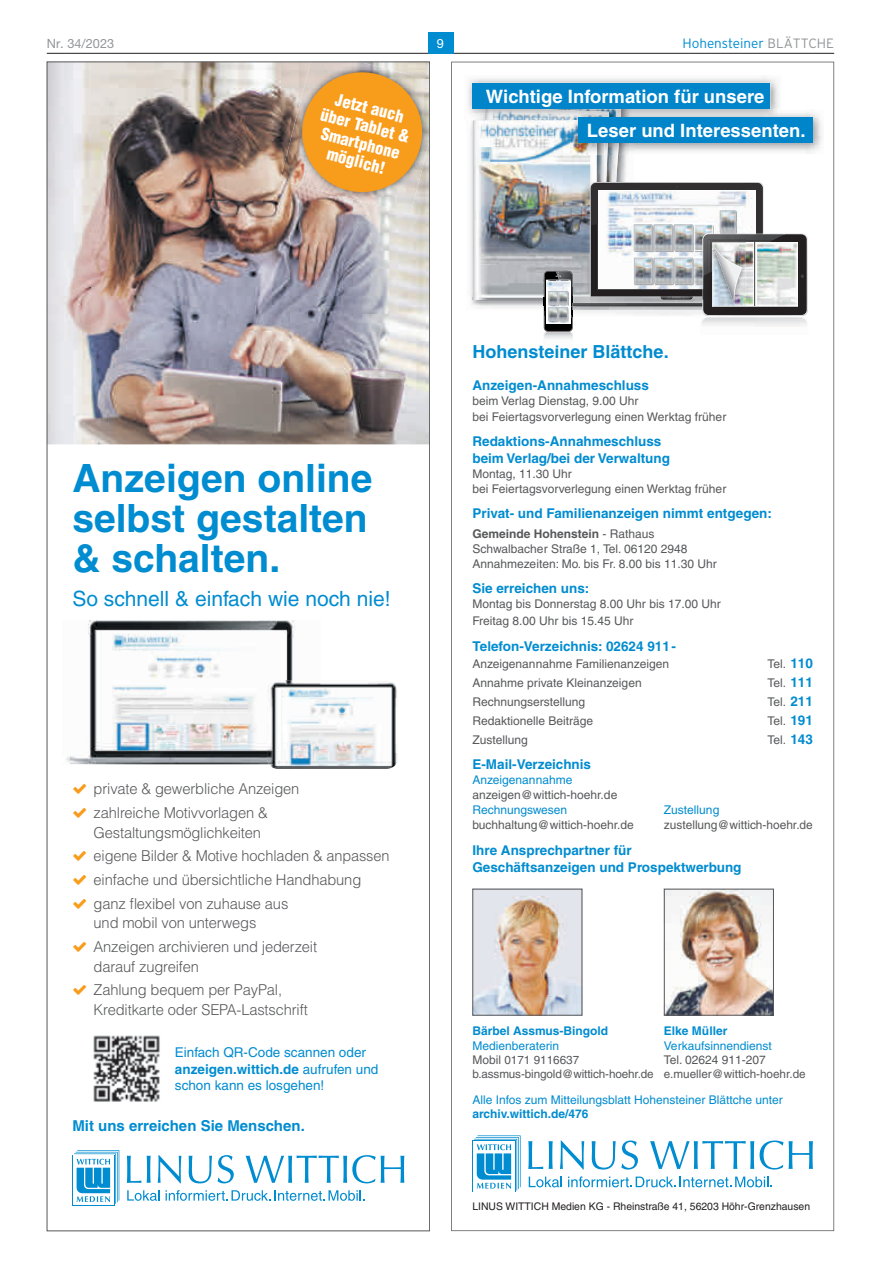
<style>
.page{position:relative;width:881px;height:1263px;background:#fff}
.page>*{position:absolute;margin:0;border:0;box-sizing:border-box;transform-origin:0 0}
.t1{font:700 39px/40.5px "Helvetica LT";color:#008cd0}
.t2{font:21px "Helvetica LT";color:#008cd0}
.t3{font:700 18.45px/34.5px "Helvetica LT";color:#fff}
.t4{font:700 18px "Helvetica LT";color:#008cd0}
.t5{font:900 condensed 16.5px/18.1px "Helvetica LT";color:#fff;text-align:center}
.t6{font:300 15px/23.7px "Helvetica LT";letter-spacing:-.01em;color:#57585a}
.t7{font:700 15px "Helvetica LT";color:#008cd0}
.t8{font:700 13.5px/17px "Helvetica LT";color:#008cd0}
.t9{font:13.5px/16.5px "Helvetica LT";color:#008cd0}
.t10{font:300 13.5px "Interstate";color:#008cd0}
.t11{font:12.75px "Helvetica Neue LT";color:#939598}
.t12{font:12.75px "Helvetica Neue LT";color:#fff}
.t13{font:12px/15.1px "Helvetica LT";color:#57585a}
.t14{font:12px "Helvetica LT";color:#008cd0}
.t15{font:700 12px "Helvetica LT";color:#008cd0}
.t16{font:11.7px/14.1px "Helvetica LT";color:#57585a}
.t17{font:10.5px "Helvetica LT";color:#231f20}
.s1{color:#939598}
.s2{font-weight:700}
.s3{font-weight:700;font-size:13.5px;color:#008cd0}
.s4{font-size:12px}
</style>
<div class="page">
<hr style="left:47px;top:53px;width:786px;height:1px;background:#231f20">
<div style="left:427px;top:32px;width:26px;height:21px;background:#008cd0"></div>
<img style="left:49px;top:64px;width:378px;height:380px">
<svg style="left:127px;top:1155px;width:14px;height:28px"></svg>
<svg style="left:147px;top:1155px;width:3px;height:28px"></svg>
<svg style="left:158px;top:1155px;width:23px;height:28px"></svg>
<svg style="left:188px;top:1155px;width:46px;height:28px"></svg>
<svg style="left:245px;top:1155px;width:159px;height:28px"></svg>
<div style="left:72px;top:1155px;width:42px;height:50px;background:#008cd0"></div>
<div style="left:73px;top:1156px;width:41px;height:49px;background:#fff"></div>
<svg style="left:74px;top:1150px;width:45px;height:54px"></svg>
<svg style="left:127px;top:1190px;width:237px;height:11px"></svg>
<img style="left:93px;top:1035px;width:67px;height:67px">
<img style="left:280px;top:64px;width:147px;height:150px">
<svg style="left:296px;top:66px;width:131px;height:132px;background:#e8a852"></svg>
<img style="left:66px;top:620px;width:229px;height:144px">
<img style="left:95px;top:631px;width:192px;height:50px">
<img style="left:95px;top:634px;width:190px;height:116px">
<img style="left:269px;top:681px;width:128px;height:88px">
<img style="left:267px;top:681px;width:53px;height:83px">
<img style="left:267px;top:681px;width:18px;height:69px">
<img style="left:274px;top:685px;width:119px;height:82px">
<img style="left:274px;top:688px;width:119px;height:78px">
<svg style="left:451px;top:62px;width:382px;height:1169px"></svg>
<img style="left:466px;top:121px;width:77px;height:189px">
<img style="left:471px;top:121px;width:72px;height:185px">
<img style="left:472px;top:298px;width:71px;height:2px">
<img style="left:472px;top:120px;width:98px;height:178px">
<img style="left:464px;top:75px;width:316px;height:45px">
<img style="left:486px;top:109px;width:130px;height:11px">
<svg style="left:466px;top:101px;width:20px;height:20px"></svg>
<div style="left:472px;top:83px;width:298px;height:26px;background:#0084ca"></div>
<img style="left:633px;top:110px;width:190px;height:44px">
<img style="left:620px;top:143px;width:13px;height:11px">
<img style="left:596px;top:143px;width:24px;height:11px">
<img style="left:570px;top:120px;width:26px;height:34px">
<img style="left:633px;top:110px;width:147px;height:7px">
<svg style="left:616px;top:109px;width:17px;height:8px"></svg>
<img style="left:570px;top:110px;width:38px;height:9px">
<div style="left:578px;top:117px;width:234px;height:26px;background:#0084ca"></div>
<svg style="left:528px;top:1141px;width:24px;height:28px"></svg>
<svg style="left:559px;top:1140px;width:25px;height:29px"></svg>
<svg style="left:591px;top:1141px;width:24px;height:28px"></svg>
<svg style="left:621px;top:1140px;width:16px;height:29px"></svg>
<svg style="left:650px;top:1140px;width:162px;height:29px"></svg>
<svg style="left:472px;top:1140px;width:43px;height:52px"></svg>
<div style="left:473px;top:1141px;width:41px;height:50px;background:#fff"></div>
<svg style="left:474px;top:1135px;width:46px;height:55px"></svg>
<svg style="left:528px;top:1176px;width:33px;height:11px"></svg>
<svg style="left:568px;top:1176px;width:204px;height:11px"></svg>
<svg style="left:543px;top:154px;width:268px;height:194px"></svg>
<img style="left:665px;top:891px;width:106px;height:122px">
<div style="left:663px;top:889px;width:110px;height:126px;border:1px solid #57585a"></div>
<img style="left:474px;top:891px;width:106px;height:122px">
<div style="left:472px;top:889px;width:110px;height:126px;border:1px solid #57585a"></div>
<p class="t11" style="left:47px;top:36px;width:69px">Nr. 34/2023</p>
<p class="t12" style="left:437px;top:36px;width:9px">9</p>
<p class="t10" style="left:682px;top:35px;width:153px">Hohensteiner <span class="s1">BLÄTTCHE</span></p>
<h3 class="t5" style="left:328px;top:87px;width:93px;rotate:15deg">Jetzt auch über Tablet &amp;<br>Smartphone möglich!</h3>
<h3 class="t3" style="left:586px;top:79px;width:220px;text-indent:-101px">Wichtige Information für unsere<br>Leser und Interessenten.</h3>
<h1 class="t1" style="left:72px;top:457px;width:301px">Anzeigen online selbst gestalten &amp; schalten.</h1>
<h2 class="t2" style="left:72px;top:586px;width:320px">So schnell &amp; einfach wie noch nie!</h2>
<p class="t6" style="left:94px;top:777px;width:207px">private &amp; gewerbliche Anzeigen zahlreiche Motivvorlagen &amp;</p>
<p class="t6" style="left:94px;top:820px;width:297px">Gestaltungsmöglichkeiten<br>eigene Bilder &amp; Motive hochladen &amp; anpassen einfache und übersichtliche Handhabung ganz flexibel von zuhause aus</p>
<p class="t6" style="left:94px;top:911px;width:225px">und mobil von unterwegs<br>Anzeigen archivieren und jederzeit</p>
<p class="t6" style="left:94px;top:954px;width:190px">darauf zugreifen<br>Zahlung bequem per PayPal,</p>
<p class="t6" style="left:94px;top:997px;width:215px">Kreditkarte oder SEPA-Lastschrift</p>
<p class="t9" style="left:175px;top:1044px;width:205px">Einfach QR-Code scannen oder <span class="s2">anzeigen.wittich.de</span> aufrufen und schon kann es losgehen!</p>
<p class="t7" style="left:72px;top:1117px;width:234px">Mit uns erreichen Sie Menschen.</p>
<h3 class="t4" style="left:472px;top:341px;width:198px">Hohensteiner Blättche.</h3>
<p class="t8" style="left:472px;top:377px;width:178px">Anzeigen-Annahmeschluss</p>
<p class="t13" style="left:472px;top:394px;width:255px">beim Verlag Dienstag, 9.00 Uhr<br>bei Feiertagsvorverlegung einen Werktag früher</p>
<p class="t8" style="left:472px;top:432px;width:199px">Redaktions-Annahmeschluss beim Verlag/bei der Verwaltung</p>
<p class="t13" style="left:472px;top:466px;width:255px">Montag, 11.30 Uhr<br>bei Feiertagsvorverlegung einen Werktag früher</p>
<p class="t8" style="left:472px;top:505px;width:301px">Privat- und Familienanzeigen nimmt entgegen:</p>
<p class="t13" style="left:472px;top:526px;width:246px"><span class="s2">Gemeinde Hohenstein</span> - Rathaus<br>Schwalbacher Straße 1, Tel. 06120 2948<br>Annahmezeiten: Mo. bis Fr. 8.00 bis 11.30 Uhr</p>
<p class="t8" style="left:472px;top:580px;width:118px">Sie erreichen uns:</p>
<p class="t13" style="left:472px;top:596px;width:250px;line-height:17px">Montag bis Donnerstag 8.00 Uhr bis 17.00 Uhr<br>Freitag 8.00 Uhr bis 15.45 Uhr</p>
<p class="t8" style="left:472px;top:637px;width:205px">Telefon-Verzeichnis: 02624 911-</p>
<p class="t13" style="left:472px;top:656px;width:198px">Anzeigenannahme Familienanzeigen</p>
<p class="t13" style="left:767px;top:656px;width:47px">Tel. <span class="s3">110</span></p>
<p class="t13" style="left:472px;top:675px;width:171px">Annahme private Kleinanzeigen</p>
<p class="t13" style="left:767px;top:675px;width:47px">Tel. <span class="s3">111</span></p>
<p class="t13" style="left:472px;top:694px;width:114px">Rechnungserstellung</p>
<p class="t13" style="left:767px;top:694px;width:47px">Tel. <span class="s3">211</span></p>
<p class="t13" style="left:472px;top:713px;width:122px">Redaktionelle Beiträge</p>
<p class="t13" style="left:767px;top:713px;width:47px">Tel. <span class="s3">191</span></p>
<p class="t13" style="left:472px;top:732px;width:57px">Zustellung</p>
<p class="t13" style="left:767px;top:732px;width:47px">Tel. <span class="s3">143</span></p>
<p class="t8" style="left:472px;top:756px;width:120px">E-Mail-Verzeichnis</p>
<p class="t14" style="left:472px;top:773px;width:101px">Anzeigenannahme</p>
<p class="t13" style="left:472px;top:787px;width:146px">anzeigen@wittich-hoehr.de</p>
<p class="t14" style="left:472px;top:803px;width:96px">Rechnungswesen</p>
<p class="t14" style="left:663px;top:803px;width:57px">Zustellung</p>
<p class="t13" style="left:472px;top:818px;width:163px">buchhaltung@wittich-hoehr.de</p>
<p class="t13" style="left:663px;top:818px;width:150px">zustellung@wittich-hoehr.de</p>
<p class="t8" style="left:472px;top:841px;width:270px">Ihre Ansprechpartner für<br>Geschäftsanzeigen und Prospektwerbung</p>
<p class="t15" style="left:472px;top:1024px;width:137px">Bärbel Assmus-Bingold</p>
<p class="t14" style="left:472px;top:1038px;width:88px">Medienberaterin</p>
<p class="t16" style="left:472px;top:1053px;width:183px"><span class="s4">Mobil</span> 0171 9116637 b.assmus-bingold@wittich-hoehr.de</p>
<p class="t15" style="left:663px;top:1024px;width:65px">Elke Müller</p>
<p class="t14" style="left:663px;top:1038px;width:109px">Verkaufsinnendienst</p>
<p class="t13" style="left:663px;top:1052px;width:103px">Tel. 02624 911-207</p>
<p class="t16" style="left:663px;top:1067px;width:143px">e.mueller@wittich-hoehr.de</p>
<p class="t14" style="left:472px;top:1092px;width:312px">Alle Infos zum Mitteilungsblatt Hohensteiner Blättche unter</p>
<p class="t15" style="left:472px;top:1106px;width:117px">archiv.wittich.de/476</p>
<p class="t17" style="left:472px;top:1200px;width:339px">LINUS WITTICH Medien KG - Rheinstraße 41, 56203 Höhr-Grenzhausen</p>
</div>
